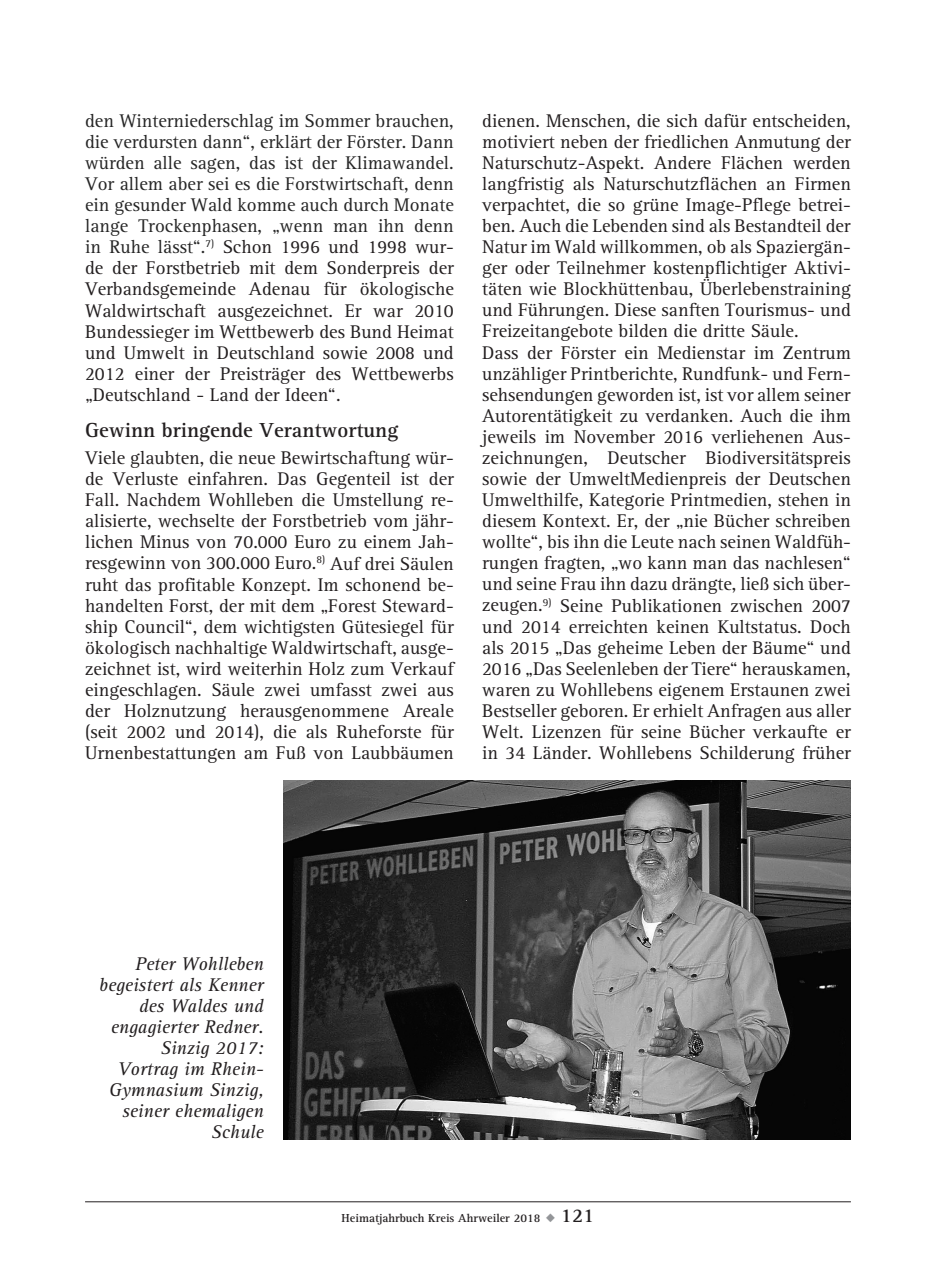
<style>
.page{position:relative;width:936px;height:1276px;background:#fff}
.page>*{position:absolute;margin:0;border:0;box-sizing:border-box;transform-origin:0 0}
.t1{font:700 21px "AT Rotis Serif";color:#231f20}
.t2{font:19px/21px "AT Rotis Serif";color:#231f20;text-align:justify}
.t3{font:italic 19px/21px "AT Rotis Serif";color:#231f20;text-align:right}
.t4{font:700 12px "AT Rotis Serif";color:#231f20}
.s1{color:#262626}
.s2{color:#939598}
.s3{font-size:20px}
</style>
<div class="page">
<hr style="left:85px;top:1201px;width:765px;height:1px;background:#231f20">
<img style="left:283px;top:781px;width:567px;height:358px">
<p class="t2" style="left:85px;top:111px;width:370px"><span class="s1">den Winterniederschlag im Sommer brauchen, die verdursten dann“, erklärt der Förster. Dann würden alle sagen, das ist der Klimawandel.<br>Vor allem aber sei es die Forstwirtschaft, denn ein gesunder Wald komme auch durch Monate lange Trockenphasen, „wenn man ihn denn in Ruhe lässt“.</span><sup>7)</sup> Schon 1996 und 1998 wur&shy;de der Forstbetrieb mit dem Sonderpreis der Verbandsgemeinde Adenau für ökologische Waldwirtschaft ausgezeichnet. Er war 2010<br>Bundessieger im Wettbewerb des Bund Heimat und Umwelt in Deutschland sowie 2008 und 2012 einer der Preisträger des Wettbewerbs „Deutschland - Land der Ideen“.</p>
<p class="t1" style="left:85px;top:418px;width:315px">Gewinn bringende Verantwortung</p>
<p class="t2" style="left:85px;top:448px;width:370px">Viele glaubten, die neue Bewirtschaftung wür&shy;de Verluste einfahren. Das Gegenteil ist der Fall. Nachdem Wohlleben die Umstellung re&shy;alisierte, wechselte der Forstbetrieb vom jähr&shy;lichen Minus von 70.000 Euro zu einem Jah&shy;resgewinn von 300.000 Euro.<sup>8)</sup> Auf drei Säulen ruht das profitable Konzept. Im schonend be&shy;handelten Forst, der mit dem „Forest Steward&shy;ship Council“, dem wichtigsten Gütesiegel für ökologisch nachhaltige Waldwirtschaft, ausge&shy;zeichnet ist, wird weiterhin Holz zum Verkauf eingeschlagen. Säule zwei umfasst zwei aus der Holznutzung herausgenommene Areale (seit 2002 und 2014), die als Ruheforste für Urnenbestattungen am Fuß von Laubbäumen</p>
<p class="t2" style="left:482px;top:110px;width:370px;text-align:left">dienen. Menschen, die sich dafür entscheiden, motiviert neben der friedlichen Anmutung der Naturschutz-Aspekt. Andere Flächen werden langfristig als Naturschutzflächen an Firmen verpachtet, die so grüne Image-Pflege betrei&shy;ben. Auch die Lebenden sind als Bestandteil der Natur im Wald willkommen, ob als Spaziergän&shy;ger oder Teilnehmer kostenpflichtiger Aktivi&shy;täten wie Blockhüttenbau, Überlebenstraining und Führungen. Diese sanften Tourismus- und Freizeitangebote bilden die dritte Säule.<br>Dass der Förster ein Medienstar im Zentrum unzähliger Printberichte, Rundfunk- und Fern&shy;sehsendungen geworden ist, ist vor allem seiner Autorentätigkeit zu verdanken. Auch die ihm jeweils im November 2016 verliehenen Aus&shy;zeichnungen, Deutscher Biodiversitätspreis sowie der UmweltMedienpreis der Deutschen Umwelthilfe, Kategorie Printmedien, stehen in diesem Kontext. Er, der „nie Bücher schreiben wollte“, bis ihn die Leute nach seinen Waldfüh&shy;rungen fragten, „wo kann man das nachlesen“ und seine Frau ihn dazu drängte, ließ sich über&shy;zeugen.<sup>9)</sup> Seine Publikationen zwischen 2007 und 2014 erreichten keinen Kultstatus. Doch als 2015 „Das geheime Leben der Bäume“ und 2016 „Das Seelenleben der Tiere“ herauskamen, waren zu Wohllebens eigenem Erstaunen zwei Bestseller geboren. Er erhielt Anfragen aus aller Welt. Lizenzen für seine Bücher verkaufte er in 34 Länder. Wohllebens Schilderung früher</p>
<p class="t3" style="left:99px;top:953px;width:166px">Peter Wohlleben begeistert als Kenner des Waldes und engagierter Redner.<br>Sinzig 2017:<br>Vortrag im Rhein-<br>Gymnasium Sinzig, seiner ehemaligen<br>Schule</p>
<p class="t4" style="left:341px;top:1210px;width:254px">Heimatjahrbuch Kreis Ahrweiler 2018 <span class="s2">◆</span> <span class="s3">121</span></p>
</div>
